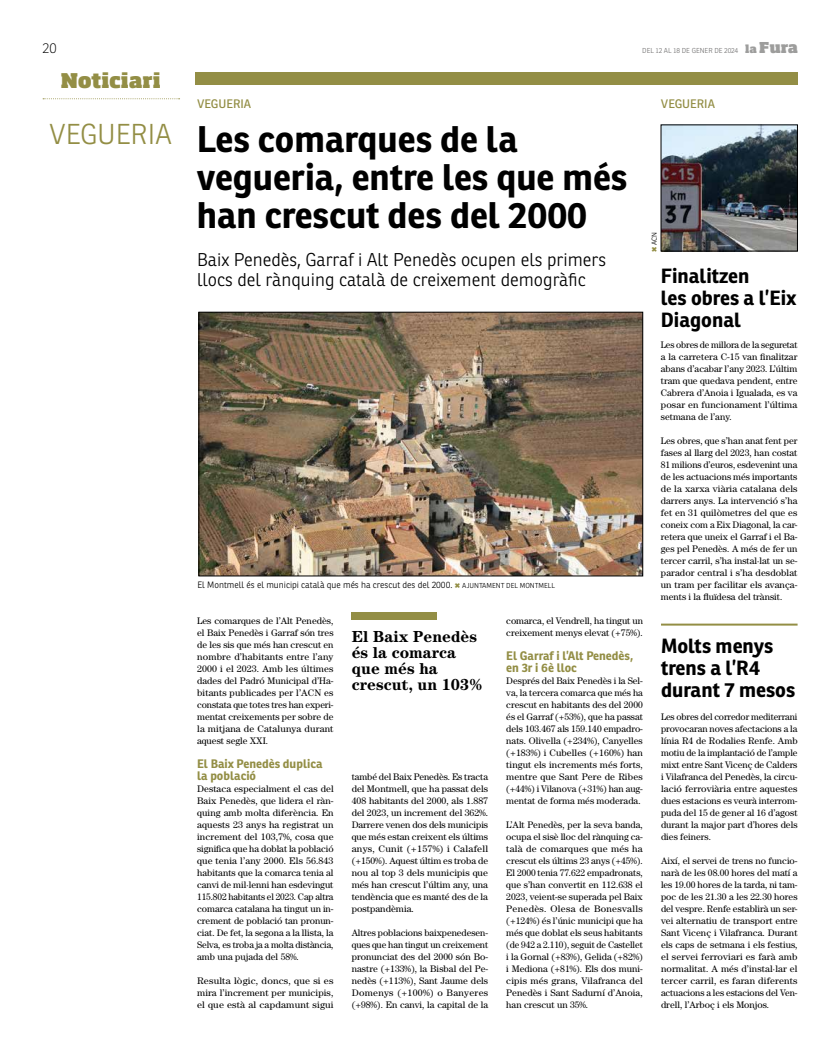
<style>
.page{position:relative;width:823px;height:1049px;background:#fff}
.page>*{position:absolute;margin:0;border:0;box-sizing:border-box;transform-origin:0 0}
.t1{font:700 36px/38px "Ronnia";color:#000}
.t2{font:300 28px "Ronnia";color:#938e45}
.t3{font:700 20px/22px "Ronnia";color:#000}
.t4{font:800 20px "Soho Std";color:#938e45}
.t5{font:300 18px/20px "Ronnia";color:#000}
.t6{font:700 16px/16px "Century Std";color:#000}
.t7{font:100 14px "Ronnia";color:#000}
.t8{font:700 12px/12px "Ronnia";color:#938e45}
.t9{font:12px "Ronnia";color:#938e45}
.t10{font:9.5px/12px "Century Std";color:#000;text-align:justify}
.t11{font:9.5px/12px "Century Std";color:#000;text-align:justify;scale:1.05 1}
.t12{font:300 9px "Ronnia";color:#000}
.t13{font:300 7px "Ronnia";color:#706f6f}
.t14{font:300 7px "Ronnia";color:#000}
.s1{font-family:"Soho Std";font-weight:800;font-size:10.9px;color:#9d9d9c}
.s2{font-family:"Soho Std";font-weight:800;font-size:14.8px;color:#9d9d9c}
.s3{font-size:7px}
</style>
<div class="page">
<img style="left:201px;top:314px;width:439px;height:260px">
<div style="left:199px;top:312px;width:443px;height:264px;border:1px solid #000"></div>
<div style="left:351px;top:612px;width:85px;height:8px;background:#938e45"></div>
<svg style="left:43px;top:98px;width:136px;height:1px"></svg>
<div style="left:195px;top:72px;width:602px;height:12px;background:#938e45"></div>
<img style="left:662px;top:127px;width:133px;height:122px">
<div style="left:660px;top:125px;width:137px;height:126px;border:1px solid #000"></div>
<hr style="left:660px;top:624px;width:137px;height:2px;background:#938e45">
<h3 class="t7" style="left:43px;top:40px;width:16px">20</h3>
<p class="t13" style="left:642px;top:46px;width:157px">DEL 12 AL 18 DE GENER DE 2024 <span class="s1">la</span> <span class="s2">Fura</span></p>
<h3 class="t4" style="left:61px;top:68px;width:101px">Noticiari</h3>
<h2 class="t2" style="left:50px;top:117px;width:124px">VEGUERIA</h2>
<p class="t9" style="left:197px;top:96px;width:55px">VEGUERIA</p>
<h1 class="t1" style="left:196px;top:120px;width:432px">Les comarques de la vegueria, entre les que més han crescut des del 2000</h1>
<h3 class="t5" style="left:197px;top:249px;width:410px">Baix Penedès, Garraf i Alt Penedès ocupen els primers llocs del rànquing català de creixement demogràfic</h3>
<p class="t12" style="left:197px;top:579px;width:359px">El Montmell és el municipi català que més ha crescut des del 2000. <span class="s3">AJUNTAMENT DEL MONTMELL</span></p>
<p class="t10" style="left:197px;top:615px;width:138px">Les comarques de l’Alt Penedès, el Baix Penedès i Garraf són tres de les sis que més han crescut en nombre d’habitants entre l’any 2000 i el 2023. Amb les últimes dades del Padró Municipal d’Ha&shy;bitants publicades per l’ACN es constata que totes tres han experi&shy;mentat creixements per sobre de la mitjana de Catalunya durant aquest segle XXI.</p>
<p class="t8" style="left:197px;top:758px;width:127px">El Baix Penedès duplica la població</p>
<p class="t10" style="left:197px;top:783px;width:138px">Destaca especialment el cas del Baix Penedès, que lidera el ràn&shy;quing amb molta diferència. En aquests 23 anys ha registrat un increment del 103,7%, cosa que significa que ha doblat la població que tenia l’any 2000. Els 56.843 habitants que la comarca tenia al canvi de mil·lenni han esdevingut 115.802 habitants el 2023. Cap altra comarca catalana ha tingut un in&shy;crement de població tan pronun&shy;ciat. De fet, la segona a la llista, la Selva, es troba ja a molta distància, amb una pujada del 58%.</p>
<p class="t11" style="left:197px;top:975px;width:131px">Resulta lògic, doncs, que si es mira l’increment per municipis, el que està al capdamunt sigui</p>
<h3 class="t6" style="left:351px;top:628px;width:133px">El Baix Penedès és la comarca que més ha crescut, un 103%</h3>
<p class="t10" style="left:351px;top:771px;width:138px">també del Baix Penedès. Es tracta del Montmell, que ha passat dels 408 habitants del 2000, als 1.887 del 2023, un increment del 362%.<br>Darrere venen dos dels municipis que més estan creixent els últims anys, Cunit (+157%) i Calafell (+150%). Aquest últim es troba de nou al top 3 dels municipis que més han crescut l’últim any, una tendència que es manté des de la postpandèmia.</p>
<p class="t10" style="left:351px;top:927px;width:138px">Altres poblacions baixpenedesen&shy;ques que han tingut un creixement pronunciat des del 2000 són Bo&shy;nastre (+133%), la Bisbal del Pe&shy;nedès (+113%), Sant Jaume dels Domenys (+100%) o Banyeres (+98%). En canvi, la capital de la</p>
<p class="t10" style="left:506px;top:615px;width:138px">comarca, el Vendrell, ha tingut un creixement menys elevat (+75%).</p>
<p class="t8" style="left:506px;top:650px;width:128px">El Garraf i l’Alt Penedès, en 3r i 6è lloc</p>
<p class="t10" style="left:506px;top:675px;width:138px">Després del Baix Penedès i la Sel&shy;va, la tercera comarca que més ha crescut en habitants des del 2000 és el Garraf (+53%), que ha passat dels 103.467 als 159.140 empadro&shy;nats. Olivella (+234%), Canyelles (+183%) i Cubelles (+160%) han tingut els increments més forts, mentre que Sant Pere de Ribes (+44%) i Vilanova (+31%) han aug&shy;mentat de forma més moderada.</p>
<p class="t10" style="left:506px;top:819px;width:138px">L’Alt Penedès, per la seva banda, ocupa el sisè lloc del rànquing ca&shy;talà de comarques que més ha crescut els últims 23 anys (+45%).<br>El 2000 tenia 77.622 empadronats, que s’han convertit en 112.638 el 2023, veient-se superada pel Baix Penedès. Olesa de Bonesvalls (+124%) és l’únic municipi que ha més que doblat els seus habitants (de 942 a 2.110), seguit de Castellet i la Gornal (+83%), Gelida (+82%) i Mediona (+81%). Els dos muni&shy;cipis més grans, Vilafranca del Penedès i Sant Sadurní d’Anoia, han crescut un 35%.</p>
<p class="t9" style="left:660px;top:96px;width:55px">VEGUERIA</p>
<p class="t14" style="left:649px;top:245px;width:14px;rotate:-90deg">ACN</p>
<h3 class="t3" style="left:660px;top:264px;width:137px">Finalitzen<br>les obres a l’Eix<br>Diagonal</h3>
<p class="t10" style="left:660px;top:339px;width:138px">Les obres de millora de la seguretat a la carretera C-15 van finalitzar abans d’acabar l’any 2023. L’últim tram que quedava pendent, entre Cabrera d’Anoia i Igualada, es va posar en funcionament l’última setmana de l’any.</p>
<p class="t10" style="left:660px;top:435px;width:138px">Les obres, que s’han anat fent per fases al llarg del 2023, han costat 81 milions d’euros, esdevenint una de les actuacions més importants de la xarxa viària catalana dels darrers anys. La intervenció s’ha fet en 31 quilòmetres del que es coneix com a Eix Diagonal, la car&shy;retera que uneix el Garraf i el Ba&shy;ges pel Penedès. A més de fer un tercer carril, s’ha instal·lat un se&shy;parador central i s’ha desdoblat un tram per facilitar els avança&shy;ments i la fluïdesa del trànsit.</p>
<h3 class="t3" style="left:660px;top:635px;width:136px">Molts menys trens a l’R4 durant 7 mesos</h3>
<p class="t10" style="left:660px;top:711px;width:138px">Les obres del corredor mediterrani provocaran noves afectacions a la línia R4 de Rodalies Renfe. Amb motiu de la implantació de l’ample mixt entre Sant Vicenç de Calders i Vilafranca del Penedès, la circu&shy;lació ferroviària entre aquestes dues estacions es veurà interrom&shy;puda del 15 de gener al 16 d’agost durant la major part d’hores dels dies feiners.</p>
<p class="t10" style="left:660px;top:855px;width:138px">Així, el servei de trens no funcio&shy;narà de les 08.00 hores del matí a les 19.00 hores de la tarda, ni tam&shy;poc de les 21.30 a les 22.30 hores del vespre. Renfe establirà un ser&shy;vei alternatiu de transport entre Sant Vicenç i Vilafranca. Durant els caps de setmana i els festius, el servei ferroviari es farà amb normalitat. A més d’instal·lar el tercer carril, es faran diferents actuacions a les estacions del Ven&shy;drell, l’Arboç i els Monjos.</p>
</div>
